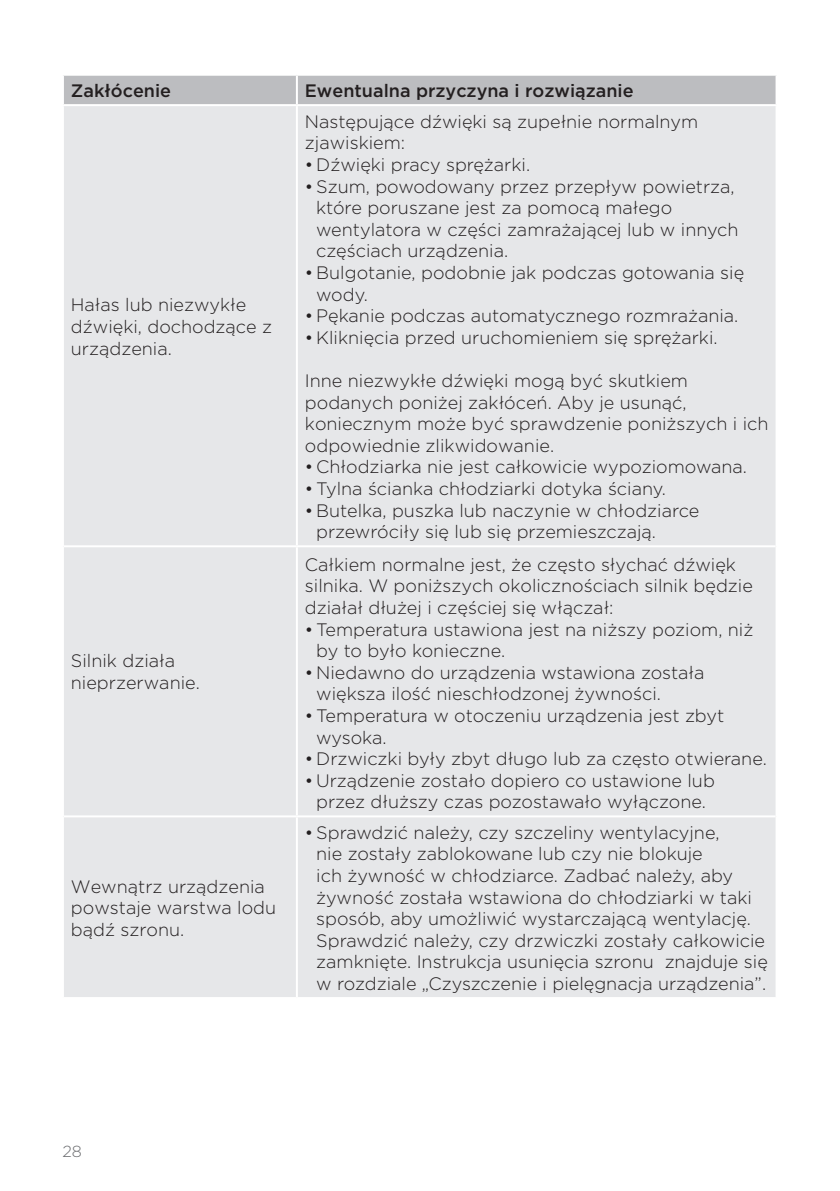
<style>
.page{position:relative;width:840px;height:1191px;background:#fff}
.page>*{position:absolute;margin:0;border:0;box-sizing:border-box;transform-origin:0 0}
.besedilo{font:300 18px/21.6px "Gotham";color:#231f20}
.tabele_tekst{font:300 18px/21.6px "Gotham";color:#231f20}
.tabele_tekst-2{font:500 18px "Gotham";color:#231f20}
.tabela_tekst{font:500 18px "Gotham";color:#231f20}
.t1{font:300 16px "Gotham";color:#6c6d70}
</style>
<div class="page">
<div style="left:64px;top:76px;width:711px;height:28px;background:#bcbdc0"></div>
<div style="left:64px;top:106px;width:711px;height:891px;background:#e6e7e9"></div>
<hr style="left:296px;top:76px;width:2px;height:28px;background:#fff">
<hr style="left:296px;top:106px;width:2px;height:439px;background:#fff">
<hr style="left:296px;top:547px;width:2px;height:268px;background:#fff">
<hr style="left:296px;top:817px;width:2px;height:180px;background:#fff">
<hr style="left:64px;top:545px;width:233px;height:2px;background:#fff">
<hr style="left:297px;top:545px;width:478px;height:2px;background:#fff">
<hr style="left:64px;top:815px;width:233px;height:2px;background:#fff">
<hr style="left:297px;top:815px;width:478px;height:2px;background:#fff">
<p class="tabela_tekst" style="left:71px;top:79px;width:102px">Zakłócenie</p>
<p class="tabele_tekst-2" style="left:305px;top:79px;width:330px">Ewentualna przyczyna i rozwiązanie</p>
<p class="tabele_tekst" style="left:71px;top:294px;width:203px">Hałas lub niezwykłe dźwięki, dochodzące z urządzenia.</p>
<p class="tabele_tekst" style="left:71px;top:649px;width:130px">Silnik działa nieprzerwanie.</p>
<p class="tabele_tekst" style="left:71px;top:875px;width:207px">Wewnątrz urządzenia powstaje warstwa lodu bądź szronu.</p>
<p class="besedilo" style="left:305px;top:110px;width:394px">Następujące dźwięki są zupełnie normalnym zjawiskiem:</p>
<p class="besedilo" style="left:305px;top:153px;width:226px">• Dźwięki pracy sprężarki.</p>
<p class="besedilo" style="left:316px;top:175px;width:423px;text-indent:-11px">• Szum, powodowany przez przepływ powietrza, które poruszane jest za pomocą małego wentylatora w części zamrażającej lub w innych częściach urządzenia.</p>
<p class="besedilo" style="left:316px;top:261px;width:429px;text-indent:-11px">• Bulgotanie, podobnie jak podczas gotowania się wody.</p>
<p class="besedilo" style="left:305px;top:304px;width:435px">• Pękanie podczas automatycznego rozmrażania.</p>
<p class="besedilo" style="left:305px;top:326px;width:414px">• Kliknięcia przed uruchomieniem się sprężarki.</p>
<p class="besedilo" style="left:305px;top:369px;width:465px">Inne niezwykłe dźwięki mogą być skutkiem podanych poniżej zakłóceń. Aby je usunąć, koniecznym może być sprawdzenie poniższych i ich odpowiednie zlikwidowanie.</p>
<p class="besedilo" style="left:305px;top:456px;width:443px">• Chłodziarka nie jest całkowicie wypoziomowana.</p>
<p class="besedilo" style="left:305px;top:477px;width:362px">• Tylna ścianka chłodziarki dotyka ściany.</p>
<p class="besedilo" style="left:316px;top:499px;width:384px;text-indent:-11px">• Butelka, puszka lub naczynie w chłodziarce przewróciły się lub się przemieszczają.</p>
<p class="besedilo" style="left:305px;top:553px;width:449px">Całkiem normalne jest, że często słychać dźwięk silnika. W poniższych okolicznościach silnik będzie działał dłużej i częściej się włączał:</p>
<p class="besedilo" style="left:316px;top:618px;width:438px;text-indent:-11px">• Temperatura ustawiona jest na niższy poziom, niż by to było konieczne.</p>
<p class="besedilo" style="left:316px;top:661px;width:389px;text-indent:-11px">• Niedawno do urządzenia wstawiona została większa ilość nieschłodzonej żywności.</p>
<p class="besedilo" style="left:316px;top:704px;width:409px;text-indent:-11px">• Temperatura w otoczeniu urządzenia jest zbyt wysoka.</p>
<p class="besedilo" style="left:305px;top:747px;width:463px">• Drzwiczki były zbyt długo lub za często otwierane.</p>
<p class="besedilo" style="left:305px;top:769px;width:411px;text-align:center">• Urządzenie zostało dopiero co ustawione lub przez dłuższy czas pozostawało wyłączone.</p>
<p class="besedilo" style="left:316px;top:821px;width:453px;text-indent:-11px">• Sprawdzić należy, czy szczeliny wentylacyjne,<br>nie zostały zablokowane lub czy nie blokuje<br>ich żywność w chłodziarce. Zadbać należy, aby żywność została wstawiona do chłodziarki w taki sposób, aby umożliwić wystarczającą wentylację.<br>Sprawdzić należy, czy drzwiczki zostały całkowicie zamknięte. Instrukcja usunięcia szronu znajduje się w rozdziale „Czyszczenie i pielęgnacja urządzenia”.</p>
<p class="t1" style="left:62px;top:1140px;width:21px">28</p>
</div>
